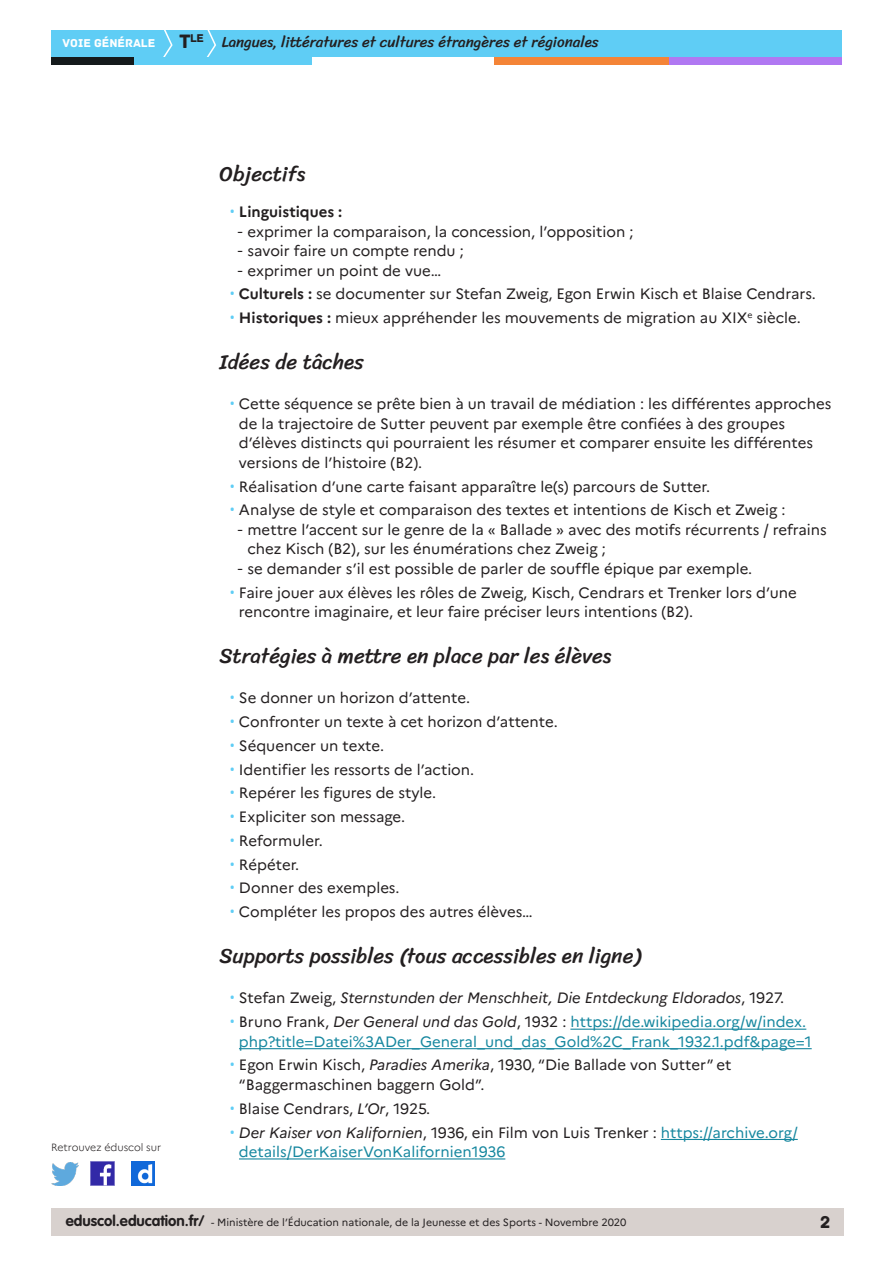
<style>
.page{position:relative;width:893px;height:1263px;background:#fff}
.page>*{position:absolute;margin:0;border:0;box-sizing:border-box;transform-origin:0 0}
._02_titre_1{font:21px "Sriracha";color:#231f20}
.t1{font:18px "Archive";color:#231f20}
.t2{font:15px/19.5px "Marianne";color:#231f20}
.t3{font:15px/19.5px "Marianne";color:#16879f}
.t4{font:italic 15px "Marianne";color:#231f20}
.t5{font:15px "Sriracha";color:#231f20}
.t6{font:700 15px "Marianne";color:#231f20}
.t7{font:12px "Archive";color:#fff}
.t8{font:11.85px "Archive";color:#231f20}
.t9{font:10.5px "Marianne";color:#231f20}
.t10{font:300 10.5px "Marianne";color:#231f20}
.s1{font-size:20.4px}
.s2{font-family:"Roboto";font-weight:400;color:#5fcdf5}
.s3{font-family:"Roboto"}
.s4{font-family:"Roboto";color:#5fcdf5}
.s5{font-weight:700}
.s6{font-family:"Roboto";font-style:normal;color:#5fcdf5}
.s7{font-style:normal}
.s8{color:#231f20}
.s9{font-style:italic;color:#231f20}
.s10{font-style:italic}
.s11{font-family:"VAG Rounded Std";font-weight:700;font-size:15px}
</style>
<div class="page">
<div style="left:51px;top:1209px;width:792px;height:27px;background:#d8d1ce"></div>
<div style="left:51px;top:30px;width:791px;height:27px;background:#5fcdf5"></div>
<svg style="left:163px;top:30px;width:10px;height:27px"></svg>
<svg style="left:207px;top:30px;width:9px;height:27px"></svg>
<div style="left:133px;top:57px;width:179px;height:8px;background:#5fcdf5"></div>
<div style="left:51px;top:57px;width:82px;height:8px;background:#141a1c"></div>
<div style="left:667px;top:57px;width:175px;height:8px;background:#b078f2"></div>
<div style="left:494px;top:57px;width:175px;height:8px;background:#f48437"></div>
<img style="left:91px;top:1162px;width:23px;height:23px">
<img style="left:51px;top:1163px;width:28px;height:22px">
<img style="left:132px;top:1162px;width:22px;height:23px">
<hr style="left:570px;top:1028px;width:236px;height:2px;background:#16879f">
<hr style="left:239px;top:1048px;width:573px;height:1px;background:#16879f">
<hr style="left:661px;top:1139px;width:137px;height:1px;background:#16879f">
<hr style="left:239px;top:1158px;width:266px;height:1px;background:#16879f">
<p class="t8" style="left:179px;top:31px;width:26px"><span class="s1">T</span>le</p>
<p class="t7" style="left:63px;top:36px;width:94px">VOIE GÉNÉRALE</p>
<p class="t5" style="left:222px;top:33px;width:379px">Langues, littératures et cultures étrangères et régionales</p>
<p class="t10" style="left:51px;top:1141px;width:112px">Retrouvez éduscol sur</p>
<p class="_02_titre_1" style="left:219px;top:161px;width:87px">Objectifs</p>
<p class="t6" style="left:230px;top:203px;width:114px"><span class="s2">•</span> Linguistiques :</p>
<p class="t2" style="left:237px;top:221px;width:398px"><span class="s3">-</span> exprimer la comparaison, la concession, l’opposition ;</p>
<p class="t2" style="left:237px;top:241px;width:229px"><span class="s3">-</span> savoir faire un compte rendu ;</p>
<p class="t2" style="left:237px;top:260px;width:206px"><span class="s3">-</span> exprimer un point de vue…</p>
<p class="t2" style="left:230px;top:284px;width:588px"><span class="s4">•</span> <span class="s5">Culturels :</span> se documenter sur Stefan Zweig, Egon Erwin Kisch et Blaise Cendrars.</p>
<p class="t2" style="left:230px;top:308px;width:573px"><span class="s4">•</span> <span class="s5">Historiques :</span> mieux appréhender les mouvements de migration au XIX<sup>e</sup> siècle.</p>
<p class="_02_titre_1" style="left:219px;top:349px;width:146px">Idées de tâches</p>
<p class="t2" style="left:239px;top:394px;width:594px;text-indent:-9px"><span class="s4">•</span> Cette séquence se prête bien à un travail de médiation : les différentes approches de la trajectoire de Sutter peuvent par exemple être confiées à des groupes d’élèves distincts qui pourraient les résumer et comparer ensuite les différentes versions de l’histoire (B2).</p>
<p class="t2" style="left:230px;top:476px;width:482px"><span class="s4">•</span> Réalisation d’une carte faisant apparaître le(s) parcours de Sutter.</p>
<p class="t2" style="left:230px;top:500px;width:557px"><span class="s4">•</span> Analyse de style et comparaison des textes et intentions de Kisch et Zweig :</p>
<p class="t2" style="left:247px;top:520px;width:581px;text-indent:-11px"><span class="s3">-</span> mettre l’accent sur le genre de la « Ballade » avec des motifs récurrents / refrains chez Kisch (B2), sur les énumérations chez Zweig ;</p>
<p class="t2" style="left:237px;top:559px;width:517px"><span class="s3">-</span> se demander s’il est possible de parler de souffle épique par exemple.</p>
<p class="t2" style="left:239px;top:582px;width:559px;text-indent:-9px"><span class="s4">•</span> Faire jouer aux élèves les rôles de Zweig, Kisch, Cendrars et Trenker lors d’une rencontre imaginaire, et leur faire préciser leurs intentions (B2).</p>
<p class="_02_titre_1" style="left:219px;top:643px;width:394px">Stratégies à mettre en place par les élèves</p>
<p class="t2" style="left:230px;top:688px;width:242px"><span class="s4">•</span> Se donner un horizon d’attente.</p>
<p class="t2" style="left:230px;top:712px;width:329px"><span class="s4">•</span> Confronter un texte à cet horizon d’attente.</p>
<p class="t2" style="left:230px;top:736px;width:156px"><span class="s4">•</span> Séquencer un texte.</p>
<p class="t2" style="left:230px;top:759px;width:246px"><span class="s4">•</span> Identifier les ressorts de l’action.</p>
<p class="t2" style="left:230px;top:783px;width:208px"><span class="s4">•</span> Repérer les figures de style.</p>
<p class="t2" style="left:230px;top:807px;width:177px"><span class="s4">•</span> Expliciter son message.</p>
<p class="t2" style="left:230px;top:831px;width:94px"><span class="s4">•</span> Reformuler.</p>
<p class="t2" style="left:230px;top:854px;width:71px"><span class="s4">•</span> Répéter.</p>
<p class="t2" style="left:230px;top:878px;width:171px"><span class="s4">•</span> Donner des exemples.</p>
<p class="t2" style="left:230px;top:902px;width:304px"><span class="s4">•</span> Compléter les propos des autres élèves…</p>
<p class="_02_titre_1" style="left:219px;top:943px;width:423px">Supports possibles (tous accessibles en ligne)</p>
<p class="t4" style="left:230px;top:989px;width:556px"><span class="s6">•</span> <span class="s7">Stefan Zweig,</span> Sternstunden der Menschheit, Die Entdeckung Eldorados<span class="s7">, 1927.</span></p>
<p class="t3" style="left:239px;top:1012px;width:574px;text-indent:-9px"><span class="s4">•</span> <span class="s8">Bruno Frank,</span> <span class="s9">Der General und das Gold</span><span class="s8">, 1932 :</span> https://de.wikipedia.org/w/index. php?title=Datei%3ADer_General_und_das_Gold%2C_Frank_1932.1.pdf&amp;page=1</p>
<p class="t2" style="left:239px;top:1055px;width:494px;text-indent:-9px"><span class="s4">•</span> Egon Erwin Kisch, <span class="s10">Paradies Amerika</span>, 1930, “Die Ballade von Sutter” et “Baggermaschinen baggern Gold”.</p>
<p class="t2" style="left:230px;top:1098px;width:202px"><span class="s4">•</span> Blaise Cendrars, <span class="s10">L’Or</span>, 1925.</p>
<p class="t3" style="left:239px;top:1122px;width:560px;text-indent:-9px"><span class="s4">•</span> <span class="s9">Der Kaiser von Kalifornien</span><span class="s8">, 1936, ein Film von Luis Trenker :</span> https://archive.org/ details/DerKaiserVonKalifornien1936</p>
<p class="t9" style="left:66px;top:1216px;width:562px"><span class="s11">eduscol.education.fr/</span> - Ministère de l’Éducation nationale, de la Jeunesse et des Sports - Novembre 2020</p>
<p class="t1" style="left:820px;top:1211px;width:12px">2</p>
</div>
